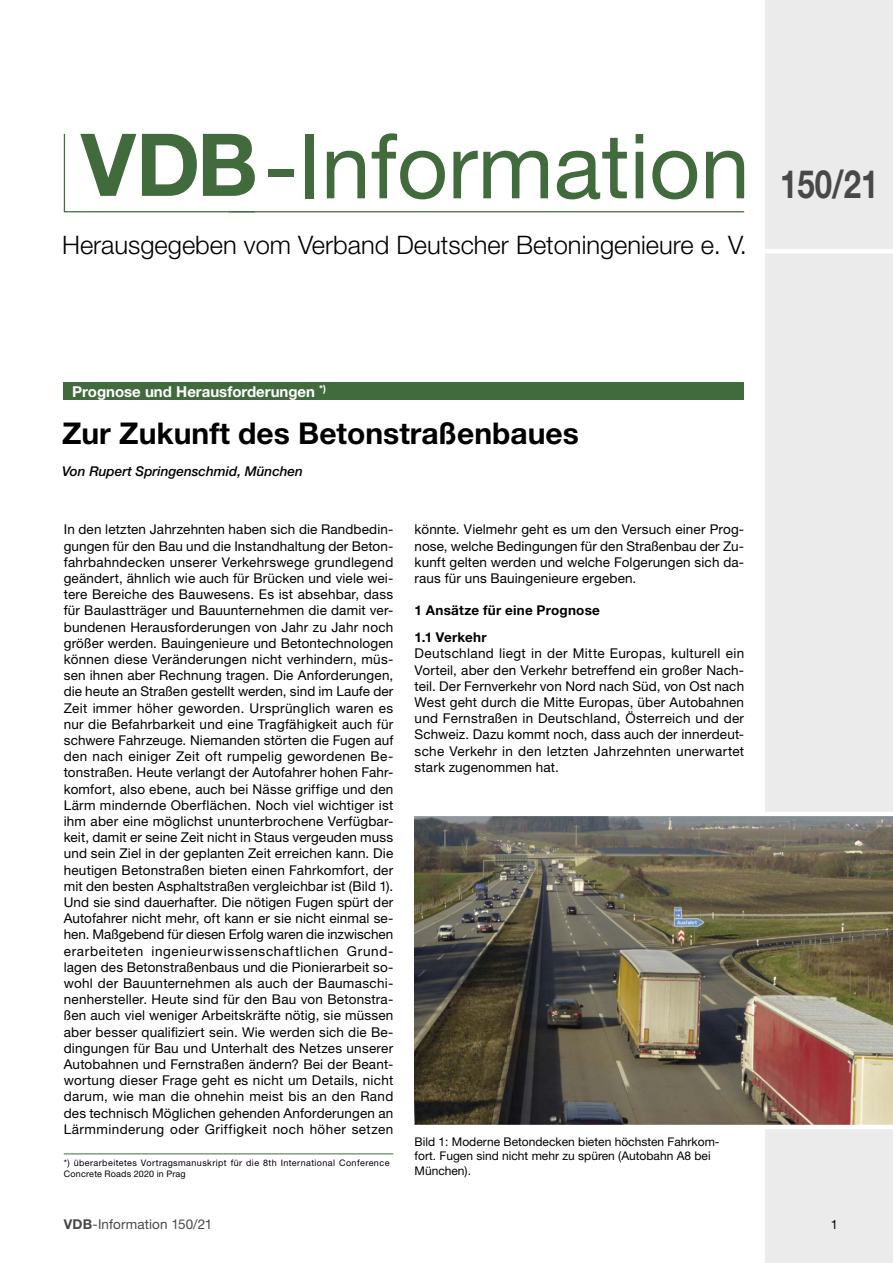
<style>
.page{position:relative;width:893px;height:1263px;background:#fff}
.page>*{position:absolute;margin:0;border:0;box-sizing:border-box;transform-origin:0 0}
.t1{font:90px "Helvetica Neue";color:#416b3d}
.t2{font:700 39px "Helvetica Neue";color:#484848;scale:.8 1}
.t3{font:700 30px "Helvetica Neue";color:#000}
.t4{font:300 25.5px "Helvetica Neue";color:#000}
.t5{font:700 15px "Helvetica Neue";color:#fff}
.t6{font:13.5px/16.2px "Helvetica Neue";letter-spacing:.015em;color:#000;text-align:justify}
.t7{font:700 13.5px/26.7px "Helvetica Neue";letter-spacing:.02em;color:#000}
.t8{font:italic 500 13.5px "Helvetica Neue";color:#000}
.t9{font:13.5px "Helvetica Neue";letter-spacing:.005em;color:#484848}
.t10{font:12.75px "Helvetica Neue";color:#000}
.t11{font:12px/14.4px "Helvetica Neue";color:#000}
.t12{font:9px/10.8px "Helvetica Neue";letter-spacing:.045em;color:#000}
.s1{font-weight:700}
</style>
<div class="page">
<div style="left:765px;top:0;width:128px;height:1263px;background:#ebebeb"></div>
<svg style="left:64px;top:134px;width:191px;height:78px"></svg>
<hr style="left:229px;top:211px;width:515px;height:1px;background:#416b3d">
<div style="left:754px;top:249px;width:139px;height:5px;background:#fff"></div>
<div style="left:64px;top:383px;width:680px;height:17px;background:#416b3d"></div>
<img style="left:415px;top:816px;width:478px;height:308px">
<hr style="left:415px;top:1125px;width:478px;height:4px;background:#fff">
<hr style="left:415px;top:812px;width:478px;height:4px;background:#fff">
<hr style="left:64px;top:1153px;width:329px;height:1px;background:#416b3d">
<h1 class="t1" style="left:263px;top:113px;width:488px">-Information</h1>
<h3 class="t4" style="left:62px;top:229px;width:686px">Herausgegeben vom Verband Deutscher Betoningenieure e. V.</h3>
<h2 class="t2" style="left:780px;top:160px;width:124px">150/21</h2>
<p class="t5" style="left:72px;top:382px;width:255px">Prognose und Herausforderungen <sup>*)</sup></p>
<h3 class="t3" style="left:62px;top:415px;width:518px">Zur Zukunft des Betonstraßenbaues</h3>
<p class="t8" style="left:62px;top:463px;width:242px">Von Rupert Springenschmid, München</p>
<p class="t6" style="left:64px;top:521px;width:331px">In den letzten Jahrzehnten haben sich die Randbedin&shy;gungen für den Bau und die Instandhaltung der Beton&shy;fahrbahndecken unserer Verkehrswege grundlegend geändert, ähnlich wie auch für Brücken und viele wei&shy;tere Bereiche des Bauwesens. Es ist absehbar, dass für Baulastträger und Bauunternehmen die damit ver&shy;bundenen Herausforderungen von Jahr zu Jahr noch größer werden. Bauingenieure und Betontechnologen können diese Veränderungen nicht verhindern, müs&shy;sen ihnen aber Rechnung tragen. Die Anforderungen, die heute an Straßen gestellt werden, sind im Laufe der Zeit immer höher geworden. Ursprünglich waren es nur die Befahrbarkeit und eine Tragfähigkeit auch für schwere Fahrzeuge. Niemanden störten die Fugen auf den nach einiger Zeit oft rumpelig gewordenen Be&shy;tonstraßen. Heute verlangt der Autofahrer hohen Fahr&shy;komfort, also ebene, auch bei Nässe griffige und den Lärm mindernde Oberflächen. Noch viel wichtiger ist ihm aber eine möglichst ununterbrochene Verfügbar&shy;keit, damit er seine Zeit nicht in Staus vergeuden muss und sein Ziel in der geplanten Zeit erreichen kann. Die heutigen Betonstraßen bieten einen Fahrkomfort, der mit den besten Asphaltstraßen vergleichbar ist (Bild 1).<br>Und sie sind dauerhafter. Die nötigen Fugen spürt der Autofahrer nicht mehr, oft kann er sie nicht einmal se&shy;hen. Maßgebend für diesen Erfolg waren die inzwischen erarbeiteten ingenieurwissenschaftlichen Grund&shy;lagen des Betonstraßenbaus und die Pionierarbeit so&shy;wohl der Bauunternehmen als auch der Baumaschi&shy;nenhersteller. Heute sind für den Bau von Betonstra&shy;ßen auch viel weniger Arbeitskräfte nötig, sie müssen aber besser qualifiziert sein. Wie werden sich die Be&shy;dingungen für Bau und Unterhalt des Netzes unserer Autobahnen und Fernstraßen ändern? Bei der Beant&shy;wortung dieser Frage geht es nicht um Details, nicht darum, wie man die ohnehin meist bis an den Rand des technisch Möglichen gehenden Anforderungen an Lärmminderung oder Griffigkeit noch höher setzen</p>
<p class="t6" style="left:415px;top:521px;width:331px">könnte. Vielmehr geht es um den Versuch einer Prog&shy;nose, welche Bedingungen für den Straßenbau der Zu&shy;kunft gelten werden und welche Folgerungen sich da&shy;raus für uns Bauingenieure ergeben.</p>
<p class="t7" style="left:415px;top:597px;width:187px">1 Ansätze für eine Prognose<br>1.1 Verkehr</p>
<p class="t6" style="left:415px;top:645px;width:331px">Deutschland liegt in der Mitte Europas, kulturell ein Vorteil, aber den Verkehr betreffend ein großer Nach&shy;teil. Der Fernverkehr von Nord nach Süd, von Ost nach West geht durch die Mitte Europas, über Autobahnen und Fernstraßen in Deutschland, Österreich und der Schweiz. Dazu kommt noch, dass auch der innerdeut&shy;sche Verkehr in den letzten Jahrzehnten unerwartet stark zugenommen hat.</p>
<p class="t11" style="left:415px;top:1134px;width:306px">Bild 1: Moderne Betondecken bieten höchsten Fahrkom&shy;fort. Fugen sind nicht mehr zu spüren (Autobahn A8 bei<br>München).</p>
<p class="t12" style="left:64px;top:1157px;width:327px">*) überarbeitetes Vortragsmanuskript für die 8th International Conference<br>Concrete Roads 2020 in Prag</p>
<p class="t9" style="left:64px;top:1216px;width:150px"><span class="s1">VDB</span>-Information 150/21</p>
<p class="t10" style="left:831px;top:1217px;width:9px">1</p>
</div>
